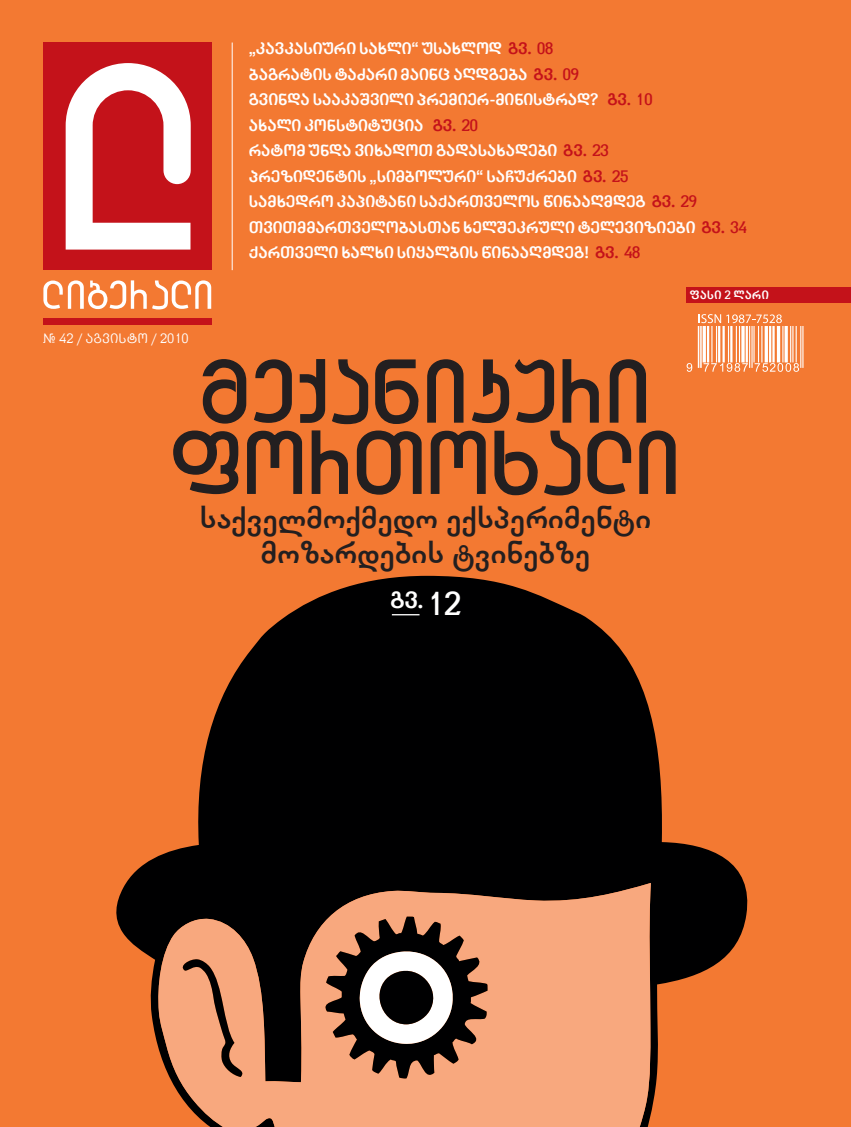
<style>
.page{position:relative;width:851px;height:1127px;background:#fff}
.page>*{position:absolute;margin:0;border:0;box-sizing:border-box;transform-origin:0 0}
.t1{font:94.5px/71.2px "Bauhaus Mtavruli Thin A";letter-spacing:.03em;color:#231f20;text-align:center}
.t2{font:700 31.5px/35.2px "A Kolkhety N";letter-spacing:.03em;color:#231f20;text-align:center}
.t3{font:700 23.25px "H Kolkhety Mtav";color:#fff}
.t4{font:700 16.5px/25.5px "H Kolkhety Mtav";letter-spacing:-.05em;color:#fff}
.t5{font:13.5px "H Kolkhety Mtav";color:#fff}
.t6{font:700 12px "H Kolkhety Mtav";letter-spacing:-.01em;color:#fff}
.s1{color:#c4121a}
.s2{font-size:33px}
</style>
<div class="page">
<div style="left:0;top:0;width:850px;height:1127px;background:#f37932"></div>
<svg style="left:116px;top:576px;width:632px;height:541px;fill:#000001"></svg>
<svg style="left:157px;top:883px;width:493px;height:244px;background:#bd7f5e"></svg>
<svg style="left:177px;top:958px;width:69px;height:119px;background:#d7916d"></svg>
<svg style="left:320px;top:916px;width:167px;height:164px;background:#8c6c5b"></svg>
<div style="left:686px;top:287px;width:164px;height:16px;background:#c4121a"></div>
<div style="left:43px;top:43px;width:169px;height:227px;background:#c4121a"></div>
<svg style="left:66px;top:63px;width:125px;height:187px"></svg>
<svg style="left:43px;top:280px;width:168px;height:29px"></svg>
<div style="left:43px;top:318px;width:169px;height:7px;background:#c4121a"></div>
<hr style="left:697px;top:326px;width:2px;height:42px;background:#fff">
<hr style="left:749px;top:326px;width:1px;height:42px;background:#fff">
<hr style="left:751px;top:326px;width:1px;height:42px;background:#fff">
<hr style="left:800px;top:326px;width:1px;height:42px;background:#fff">
<hr style="left:802px;top:326px;width:1px;height:42px;background:#fff">
<hr style="left:700px;top:326px;width:1px;height:42px;background:#fff">
<hr style="left:702px;top:326px;width:3px;height:36px;background:#fff">
<hr style="left:764px;top:326px;width:3px;height:36px;background:#fff">
<hr style="left:784px;top:326px;width:3px;height:36px;background:#fff">
<svg style="left:776px;top:326px;width:4px;height:36px"></svg>
<hr style="left:741px;top:326px;width:3px;height:36px;background:#fff">
<hr style="left:706px;top:326px;width:3px;height:36px;background:#fff">
<hr style="left:722px;top:326px;width:2px;height:36px;background:#fff">
<hr style="left:718px;top:326px;width:2px;height:36px;background:#fff">
<hr style="left:730px;top:326px;width:2px;height:36px;background:#fff">
<hr style="left:745px;top:326px;width:2px;height:36px;background:#fff">
<hr style="left:769px;top:326px;width:2px;height:36px;background:#fff">
<hr style="left:772px;top:326px;width:2px;height:36px;background:#fff">
<hr style="left:711px;top:326px;width:1px;height:36px;background:#fff">
<hr style="left:715px;top:326px;width:2px;height:36px;background:#fff">
<hr style="left:727px;top:326px;width:2px;height:36px;background:#fff">
<hr style="left:735px;top:326px;width:1px;height:36px;background:#fff">
<hr style="left:738px;top:326px;width:2px;height:36px;background:#fff">
<hr style="left:753px;top:326px;width:1px;height:36px;background:#fff">
<hr style="left:757px;top:326px;width:2px;height:36px;background:#fff">
<hr style="left:761px;top:326px;width:1px;height:36px;background:#fff">
<hr style="left:782px;top:326px;width:1px;height:36px;background:#fff">
<hr style="left:790px;top:326px;width:1px;height:36px;background:#fff">
<hr style="left:792px;top:326px;width:1px;height:36px;background:#fff">
<hr style="left:795px;top:326px;width:1px;height:36px;background:#fff">
<svg style="left:698px;top:314px;width:83px;height:9px"></svg>
<svg style="left:703px;top:363px;width:44px;height:9px"></svg>
<svg style="left:754px;top:363px;width:45px;height:9px"></svg>
<svg style="left:686px;top:363px;width:6px;height:9px"></svg>
<hr style="left:232px;top:43px;width:1px;height:227px;background:#fff">
<svg style="left:392px;top:614px;width:27px;height:1px"></svg>
<svg style="left:173px;top:359px;width:503px;height:137px"></svg>
<p class="t4" style="left:248px;top:36px;width:500px">`KAVKASIURI SAXLI~ USAXLOD <span class="s1">GV. 08<br></span>BAGRATIS TAZARI MAINC ARDGEBA <span class="s1">GV. 09<br></span>GVINDA SAAKASVILI PREMIER-MINISTRAD? <span class="s1">GV. 10<br></span>AXALI KONSTITUCIA <span class="s1">GV. 20<br></span>RATOM UNDA VIXADOT GADASAXADEBI <span class="s1">GV. 23<br></span>PREZIDENTIS `SIMBOLURI~ SACUQREBI <span class="s1">GV. 25<br></span>SAMXEDRO KAPITANI SAQARTVELOS WINAARMDEG <span class="s1">GV. 29<br></span>TVITMMARTVELOBASTAN XELSEKRULI TELEVIZIEBI <span class="s1">GV. 34<br></span>QARTVELI XALXI SIYALBIS WINAARMDEG! <span class="s1">GV. 48</span></p>
<p class="t5" style="left:43px;top:331px;width:148px"># 42 / AGVISTO / 2010</p>
<h1 class="t1" style="left:171px;top:359px;width:509px">MEQANIKURI<br>FORTOXALI</h1>
<h2 class="t2" style="left:200px;top:499px;width:452px">SAQVELMOQMEDO EQSPERIMENTI<br>MOZARDEBIS TVINEBZE</h2>
<h3 class="t3" style="left:389px;top:586px;width:73px">GV. <span class="s2">12</span></h3>
<p class="t6" style="left:689px;top:288px;width:81px">FASI 2 LARI</p>
</div>
